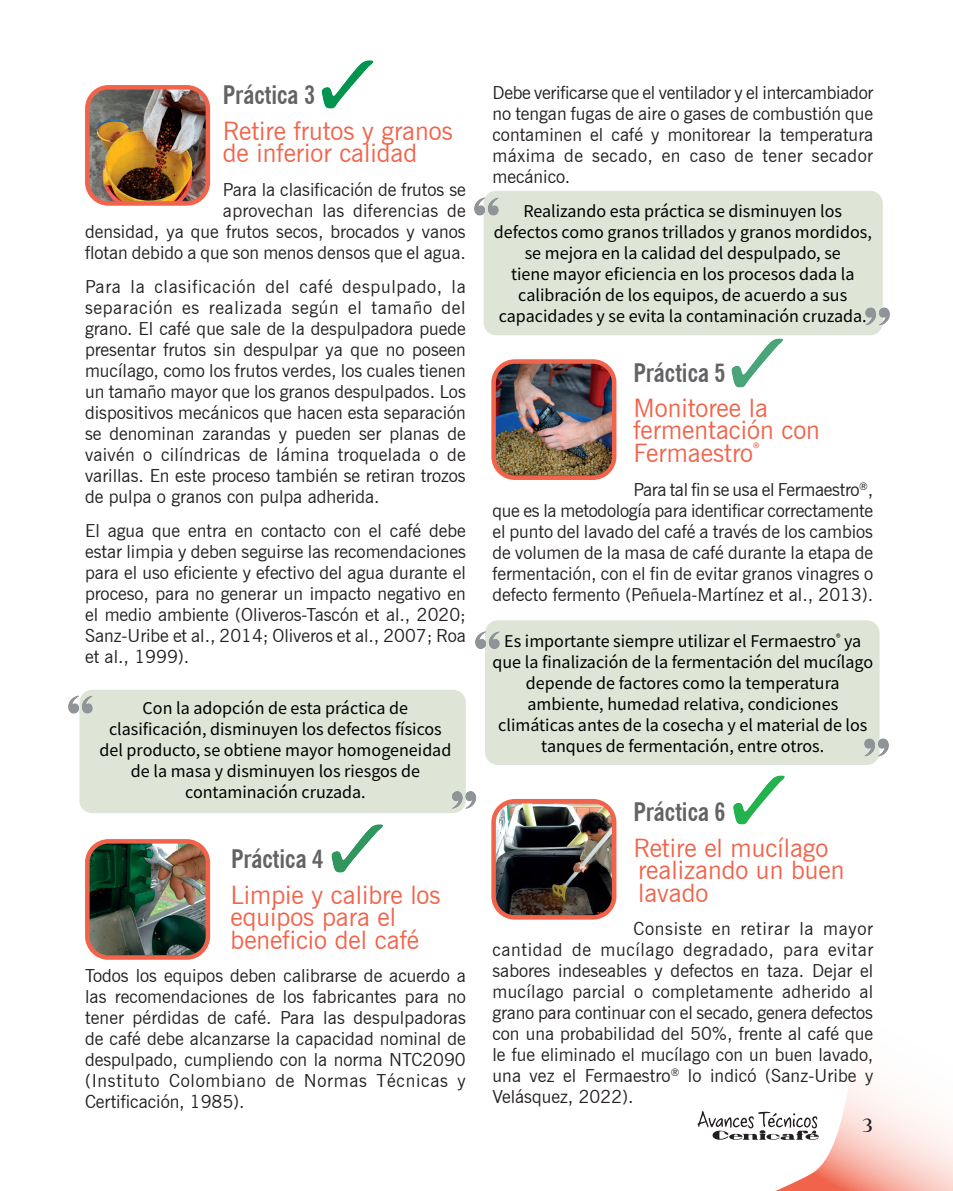
<style>
.page{position:relative;width:953px;height:1191px;background:#fff}
.page>*{position:absolute;margin:0;border:0;box-sizing:border-box;transform-origin:0 0}
.t1{font:25.5px/22.5px "News Gothic BT";color:#f1644b}
.t2{font:700 condensed 25.5px "News Gothic BT";color:#636366}
.t3{font:18px/21px "News Gothic BT";color:#231f20;text-align:justify}
.t4{font:18px/21px "Source Sans Pro";color:#000;text-align:center}
.t5{font:18px "Aubrey";color:#231f20}
</style>
<div class="page">
<div style="left:485px;top:620px;width:394px;height:145px;background:#dfe5d6;border-radius:13px"></div>
<div style="left:483px;top:191px;width:399px;height:144px;background:#dfe5d6;border-radius:13px"></div>
<div style="left:79px;top:690px;width:387px;height:123px;background:#dfe5d6;border-radius:13px"></div>
<img style="left:90px;top:844px;width:117px;height:110px">
<div style="left:85px;top:839px;width:125px;height:120px;border:4px solid #f1644b;border-radius:21px"></div>
<img style="left:90px;top:90px;width:115px;height:111px">
<div style="left:85px;top:85px;width:125px;height:121px;border:4px solid #f1644b;border-radius:21px"></div>
<img style="left:475px;top:624px;width:25px;height:25px">
<img style="left:474px;top:191px;width:25px;height:43px">
<img style="left:68px;top:690px;width:25px;height:42px">
<img style="left:849px;top:288px;width:41px;height:48px">
<img style="left:452px;top:791px;width:25px;height:22px">
<img style="left:496px;top:364px;width:115px;height:111px">
<div style="left:491px;top:359px;width:125px;height:121px;border:4px solid #f1644b;border-radius:21px"></div>
<img style="left:321px;top:60px;width:53px;height:49px">
<img style="left:331px;top:824px;width:52px;height:49px">
<img style="left:733px;top:777px;width:42px;height:48px">
<img style="left:720px;top:335px;width:66px;height:53px">
<img style="left:496px;top:804px;width:117px;height:113px">
<div style="left:491px;top:799px;width:125px;height:120px;border:4px solid #f1644b;border-radius:21px"></div>
<svg style="left:775px;top:620px;width:177px;height:571px"></svg>
<svg style="left:697px;top:1111px;width:122px;height:29px"></svg>
<h1 class="t2" style="left:223px;top:80px;width:94px">Práctica 3</h1>
<h1 class="t1" style="left:223px;top:119px;width:231px">Retire frutos y granos de inferior calidad</h1>
<p class="t3" style="left:85px;top:179px;width:382px;text-align:right">Para la clasificación de frutos se<br>aprovechan las diferencias de<br>densidad, ya que frutos secos, brocados y vanos flotan debido a que son menos densos que el agua.</p>
<p class="t3" style="left:85px;top:276px;width:382px">Para la clasificación del café despulpado, la separación es realizada según el tamaño del grano. El café que sale de la despulpadora puede presentar frutos sin despulpar ya que no poseen mucílago, como los frutos verdes, los cuales tienen un tamaño mayor que los granos despulpados. Los dispositivos mecánicos que hacen esta separación se denominan zarandas y pueden ser planas de vaivén o cilíndricas de lámina troquelada o de varillas. En este proceso también se retiran trozos de pulpa o granos con pulpa adherida.</p>
<p class="t3" style="left:85px;top:519px;width:382px">El agua que entra en contacto con el café debe estar limpia y deben seguirse las recomendaciones para el uso eficiente y efectivo del agua durante el proceso, para no generar un impacto negativo en el medio ambiente (Oliveros-Tascón et al., 2020; Sanz-Uribe et al., 2014; Oliveros et al., 2007; Roa et al., 1999).</p>
<p class="t4" style="left:99px;top:697px;width:353px">Con la adopción de esta práctica de clasificación, disminuyen los defectos físicos del producto, se obtiene mayor homogeneidad de la masa y disminuyen los riesgos de contaminación cruzada.</p>
<h1 class="t2" style="left:231px;top:843px;width:94px">Práctica 4</h1>
<h1 class="t1" style="left:231px;top:883px;width:211px">Limpie y calibre los equipos para el beneficio del café</h1>
<p class="t3" style="left:85px;top:965px;width:382px">Todos los equipos deben calibrarse de acuerdo a las recomendaciones de los fabricantes para no tener pérdidas de café. Para las despulpadoras de café debe alcanzarse la capacidad nominal de despulpado, cumpliendo con la norma NTC2090 (Instituto Colombiano de Normas Técnicas y Certificación, 1985).</p>
<p class="t3" style="left:492px;top:82px;width:382px">Debe verificarse que el ventilador y el intercambiador no tengan fugas de aire o gases de combustión que contaminen el café y monitorear la temperatura máxima de secado, en caso de tener secador mecánico.</p>
<p class="t4" style="left:494px;top:200px;width:379px">Realizando esta práctica se disminuyen los defectos como granos trillados y granos mordidos, se mejora en la calidad del despulpado, se<br>tiene mayor eficiencia en los procesos dada la calibración de los equipos, de acuerdo a sus capacidades y se evita la contaminación cruzada.</p>
<h1 class="t2" style="left:633px;top:357px;width:94px">Práctica 5</h1>
<h1 class="t1" style="left:633px;top:396px;width:188px">Monitoree la fermentación con<br>Fermaestro<sup>®</sup></h1>
<p class="t3" style="left:492px;top:478px;width:382px;text-indent:141px">Para tal fin se usa el Fermaestro<sup>®</sup>, que es la metodología para identificar correctamente el punto del lavado del café a través de los cambios de volumen de la masa de café durante la etapa de fermentación, con el fin de evitar granos vinagres o defecto fermento (Peñuela-Martínez et al., 2013).</p>
<p class="t4" style="left:492px;top:630px;width:382px">Es importante siempre utilizar el Fermaestro<sup>®</sup> ya que la finalización de la fermentación del mucílago depende de factores como la temperatura ambiente, humedad relativa, condiciones climáticas antes de la cosecha y el material de los tanques de fermentación, entre otros.</p>
<h1 class="t2" style="left:633px;top:796px;width:94px">Práctica 6</h1>
<h1 class="t1" style="left:633px;top:836px;width:212px">Retire el mucílago realizando un buen lavado</h1>
<p class="t3" style="left:492px;top:918px;width:382px;text-indent:141px">Consiste en retirar la mayor cantidad de mucílago degradado, para evitar sabores indeseables y defectos en taza. Dejar el mucílago parcial o completamente adherido al grano para continuar con el secado, genera defectos con una probabilidad del 50%, frente al café que le fue eliminado el mucílago con un buen lavado, una vez el Fermaestro<sup>®</sup> lo indicó (Sanz-Uribe y Velásquez, 2022).</p>
<p class="t5" style="left:862px;top:1115px;width:11px">3</p>
</div>
